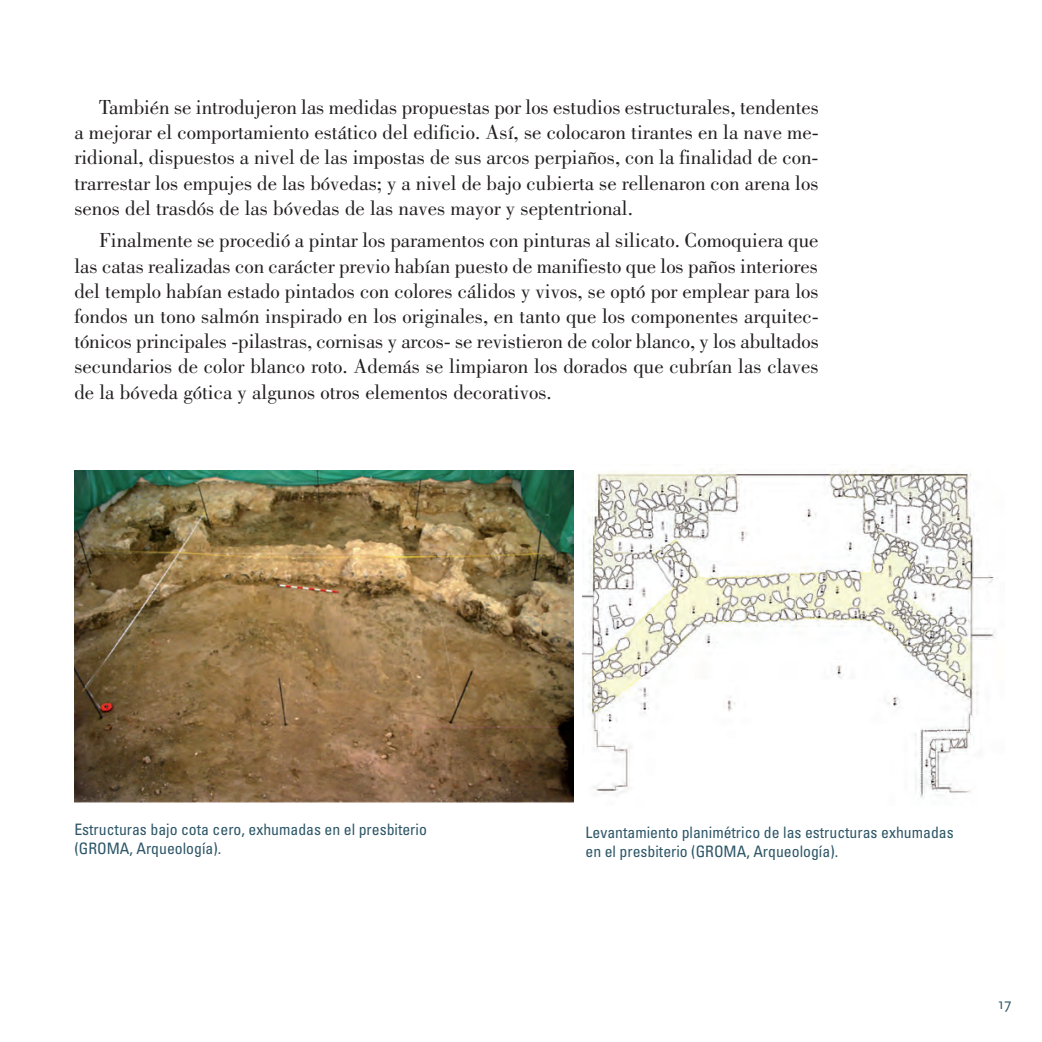
<style>
.page{position:relative;width:1042px;height:1042px;background:#fff}
.page>*{position:absolute;margin:0;border:0;box-sizing:border-box;transform-origin:0 0}
.t1{font:21px/25.2px "Bodoni";color:#231f20;text-align:justify}
.t2{font:condensed 15.75px/18.9px "Univers";color:#2d5667}
.t3{font:15.75px "Scala Sans";color:#2d5667}
</style>
<div class="page">
<img style="left:74px;top:470px;width:499px;height:332px">
<img style="left:583px;top:469px;width:413px;height:329px">
<p class="t1" style="left:74px;top:96px;width:746px;text-indent:25px">También se introdujeron las medidas propuestas por los estudios estructurales, tendentes a mejorar el comportamiento estático del edificio. Así, se colocaron tirantes en la nave me&shy;ridional, dispuestos a nivel de las impostas de sus arcos perpiaños, con la finalidad de con&shy;trarrestar los empujes de las bóvedas; y a nivel de bajo cubierta se rellenaron con arena los senos del trasdós de las bóvedas de las naves mayor y septentrional.</p>
<p class="t1" style="left:74px;top:230px;width:746px;text-indent:25px">Finalmente se procedió a pintar los paramentos con pinturas al silicato. Comoquiera que las catas realizadas con carácter previo habían puesto de manifiesto que los paños interiores del templo habían estado pintados con colores cálidos y vivos, se optó por emplear para los fondos un tono salmón inspirado en los originales, en tanto que los componentes arquitec&shy;tónicos principales -pilastras, cornisas y arcos- se revistieron de color blanco, y los abultados secundarios de color blanco roto. Además se limpiaron los dorados que cubrían las claves de la bóveda gótica y algunos otros elementos decorativos.</p>
<p class="t2" style="left:74px;top:821px;width:354px">Estructuras bajo cota cero, exhumadas en el presbiterio (GROMA, Arqueología).</p>
<p class="t2" style="left:585px;top:824px;width:370px">Levantamiento planimétrico de las estructuras exhumadas en el presbiterio (GROMA, Arqueología).</p>
<p class="t3" style="left:998px;top:994px;width:15px">17</p>
</div>
